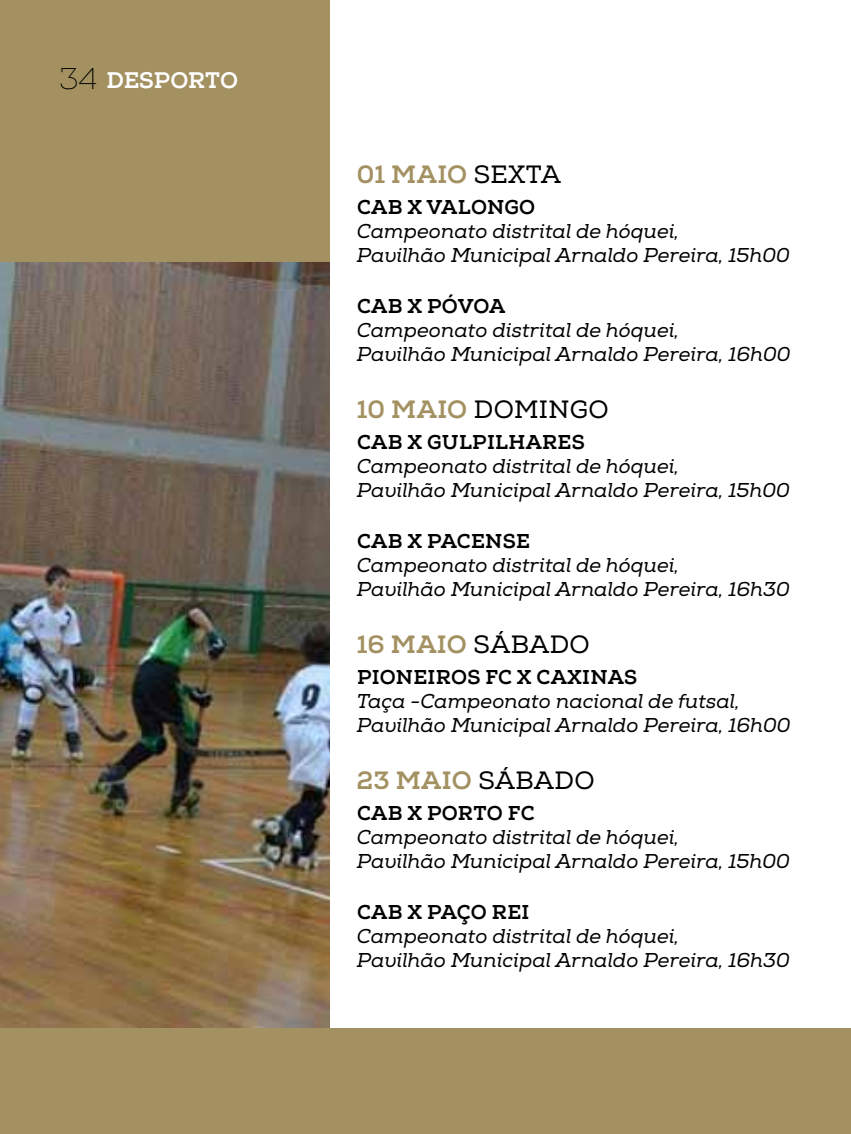
<style>
.page{position:relative;width:851px;height:1134px;background:#fff}
.page>*{position:absolute;margin:0;border:0;box-sizing:border-box;transform-origin:0 0}
.t1{font:700 25px "Nexa Slabx";letter-spacing:.01em;color:#a39161}
.t2{font:25px "Nexa Slab";letter-spacing:.015em;color:#000}
.t3{font:700 22.5px "Nexa Slabx";color:#fff}
.t4{font:italic 20px/24px "Nexa Slab";color:#000}
.t5{font:700 20px "Nexa Slabx";letter-spacing:.015em;color:#000}
.s1{font-family:"Nexa Slab";font-weight:100;font-size:30px;color:#000}
.s2{font-family:"Nexa Slab";font-weight:400;color:#000}
.s3{font-family:"Nexa Slabx";font-weight:700;color:#a39161}
</style>
<div class="page">
<div style="left:0;top:0;width:850px;height:1134px;background:#a39161"></div>
<img style="left:0;top:262px;width:331px;height:766px">
<div style="left:331px;top:0;width:519px;height:1028px;background:#fff"></div>
<p class="t3" style="left:59px;top:67px;width:180px"><span class="s1">34</span> DESPORTO</p>
<p class="t1" style="left:357px;top:159px;width:206px">01 MAIO <span class="s2">SEXTA</span></p>
<p class="t5" style="left:357px;top:195px;width:101px">CAB X VALON</p>
<p class="t5" style="left:504px;top:195px;width:28px">GO</p>
<p class="t4" style="left:357px;top:219px;width:434px">Campeonato distrital de hóquei,<br>Pavilhão Municipal Arnaldo Pereira, 15h00</p>
<p class="t5" style="left:357px;top:294px;width:118px">CAB X PÓVOA</p>
<p class="t4" style="left:357px;top:318px;width:435px">Campeonato distrital de hóquei,<br>Pavilhão Municipal Arnaldo Pereira, 16h00</p>
<p class="t2" style="left:357px;top:394px;width:253px"><span class="s3">10 MAIO</span> DOMINGO</p>
<p class="t5" style="left:357px;top:430px;width:86px">CAB X GULP</p>
<p class="t5" style="left:487px;top:430px;width:55px">ILHARES</p>
<p class="t4" style="left:357px;top:455px;width:434px">Campeonato distrital de hóquei,<br>Pavilhão Municipal Arnaldo Pereira, 15h00</p>
<p class="t5" style="left:357px;top:529px;width:100px">CAB X PACENSE</p>
<p class="t4" style="left:357px;top:554px;width:434px">Campeonato distrital de hóquei,<br>Pavilhão Municipal Arnaldo Pereira, 16h30</p>
<p class="t1" style="left:357px;top:629px;width:234px">16 MAIO <span class="s2">SÁBADO</span></p>
<p class="t5" style="left:357px;top:665px;width:39px">PIONE</p>
<p class="t5" style="left:427px;top:665px;width:24px">IROS</p>
<p class="t5" style="left:485px;top:665px;width:121px">FC X CAXINAS</p>
<p class="t4" style="left:357px;top:690px;width:435px">Taça -Campeonato nacional de futsal,<br>Pavilhão Municipal Arnaldo Pereira, 16h00</p>
<p class="t1" style="left:357px;top:765px;width:239px">23 MAIO <span class="s2">SÁBADO</span></p>
<p class="t5" style="left:357px;top:801px;width:101px">CAB X PORTO</p>
<p class="t5" style="left:508px;top:801px;width:28px">FC</p>
<p class="t4" style="left:357px;top:826px;width:434px">Campeonato distrital de hóquei,<br>Pavilhão Municipal Arnaldo Pereira, 15h00</p>
<p class="t5" style="left:357px;top:900px;width:174px">CAB X PAÇO REI</p>
<p class="t4" style="left:357px;top:925px;width:434px">Campeonato distrital de hóquei,<br>Pavilhão Municipal Arnaldo Pereira, 16h30</p>
</div>
